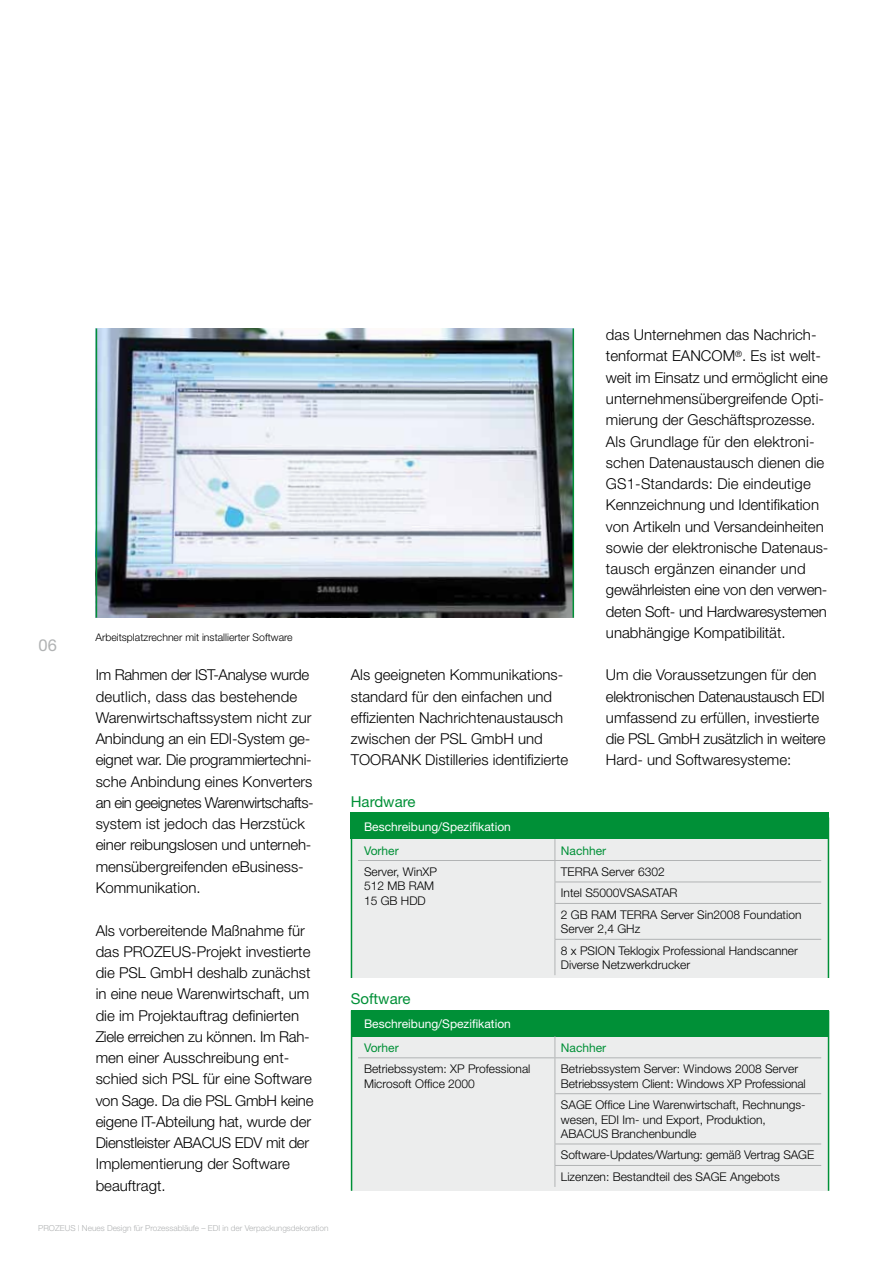
<style>
.page{position:relative;width:893px;height:1263px;background:#fff}
.page>*{position:absolute;margin:0;border:0;box-sizing:border-box;transform-origin:0 0}
.t1{font:16.5px "Helvetica Neue";color:#b1b3b4}
.t2{font:300 15px/21.3px "Helvetica Neue";color:#000}
.t3{font:15px "Helvetica Neue";color:#009037}
.t4{font:300 12px/14.4px "Helvetica Neue";color:#000}
.t5{font:12px "Helvetica Neue";color:#fff}
.t6{font:12px "Helvetica Neue";color:#009037}
.t7{font:300 10.5px "Helvetica Neue";color:#000}
.t8{font:300 8.25px "Helvetica Neue";color:#b1b3b4}
</style>
<div class="page">
<img style="left:97px;top:328px;width:476px;height:290px">
<hr style="left:96px;top:328px;width:1px;height:290px;background:#009037">
<hr style="left:573px;top:328px;width:1px;height:290px;background:#009037">
<div style="left:351px;top:813px;width:478px;height:165px;background:#eceded"></div>
<hr style="left:351px;top:816px;width:1px;height:162px;background:#009037">
<hr style="left:828px;top:817px;width:1px;height:161px;background:#009037">
<div style="left:351px;top:813px;width:478px;height:26px;background:#009037"></div>
<div style="left:351px;top:1011px;width:478px;height:180px;background:#eceded"></div>
<hr style="left:351px;top:1010px;width:1px;height:181px;background:#009037">
<hr style="left:828px;top:1011px;width:1px;height:180px;background:#009037">
<div style="left:351px;top:1010px;width:478px;height:26px;background:#009037"></div>
<svg style="left:555px;top:1036px;width:1px;height:21px"></svg>
<hr style="left:358px;top:1057px;width:197px;height:1px;background:#b1b3b4">
<hr style="left:555px;top:1057px;width:266px;height:1px;background:#b1b3b4">
<hr style="left:555px;top:1058px;width:1px;height:35px;background:#b1b3b4">
<hr style="left:555px;top:1093px;width:266px;height:1px;background:#b1b3b4">
<hr style="left:555px;top:1094px;width:1px;height:49px;background:#b1b3b4">
<hr style="left:555px;top:1143px;width:266px;height:1px;background:#b1b3b4">
<hr style="left:555px;top:1165px;width:266px;height:1px;background:#b1b3b4">
<svg style="left:555px;top:1144px;width:1px;height:43px"></svg>
<hr style="left:358px;top:860px;width:197px;height:1px;background:#b1b3b4">
<hr style="left:555px;top:860px;width:266px;height:1px;background:#b1b3b4">
<hr style="left:555px;top:881px;width:266px;height:1px;background:#b1b3b4">
<svg style="left:555px;top:839px;width:1px;height:64px"></svg>
<hr style="left:555px;top:903px;width:266px;height:1px;background:#b1b3b4">
<hr style="left:555px;top:904px;width:1px;height:35px;background:#b1b3b4">
<hr style="left:555px;top:939px;width:266px;height:1px;background:#b1b3b4">
<hr style="left:555px;top:940px;width:1px;height:35px;background:#b1b3b4">
<p class="t1" style="left:39px;top:635px;width:20px">06</p>
<p class="t7" style="left:95px;top:631px;width:199px">Arbeitsplatzrechner mit installierter Software</p>
<p class="t2" style="left:96px;top:664px;width:220px">Im Rahmen der IST-Analyse wurde deutlich, dass das bestehende<br>Warenwirtschaftssystem nicht zur<br>Anbindung an ein EDI-System ge&shy;eignet war. Die programmiertechni&shy;sche Anbindung eines Konverters an ein geeignetes Warenwirtschafts&shy;system ist jedoch das Herzstück einer reibungslosen und unterneh&shy;mensübergreifenden eBusiness-<br>Kommunikation.</p>
<p class="t2" style="left:96px;top:919px;width:219px">Als vorbereitende Maßnahme für das PROZEUS-Projekt investierte die PSL GmbH deshalb zunächst in eine neue Warenwirtschaft, um die im Projektauftrag definierten<br>Ziele erreichen zu können. Im Rah&shy;men einer Ausschreibung ent&shy;schied sich PSL für eine Software von Sage. Da die PSL GmbH keine eigene IT-Abteilung hat, wurde der<br>Dienstleister ABACUS EDV mit der<br>Implementierung der Software beauftragt.</p>
<p class="t8" style="left:38px;top:1223px;width:292px">PROZEUS | Neues Design für Prozessabläufe – EDI in der Verpackungsdekoration</p>
<p class="t2" style="left:351px;top:664px;width:219px">Als geeigneten Kommunikations&shy;standard für den einfachen und effizienten Nachrichtenaustausch zwischen der PSL GmbH und<br>TOORANK Distilleries identifizierte</p>
<p class="t3" style="left:351px;top:792px;width:66px">Hardware</p>
<p class="t2" style="left:606px;top:324px;width:224px">das Unternehmen das Nachrich&shy;tenformat EANCOM<sup>®</sup>. Es ist welt&shy;weit im Einsatz und ermöglicht eine unternehmensübergreifende Opti&shy;mierung der Geschäftsprozesse.<br>Als Grundlage für den elektroni&shy;schen Datenaustausch dienen die GS1-Standards: Die eindeutige Kennzeichnung und Identifikation von Artikeln und Versandeinheiten sowie der elektronische Datenaus&shy;tausch ergänzen einander und gewährleisten eine von den verwen&shy;deten Soft- und Hardwaresystemen unabhängige Kompatibilität.</p>
<p class="t2" style="left:606px;top:664px;width:221px">Um die Voraussetzungen für den elektronischen Datenaustausch EDI umfassend zu erfüllen, investierte die PSL GmbH zusätzlich in weitere Hard- und Softwaresysteme:</p>
<p class="t5" style="left:364px;top:819px;width:148px">Beschreibung/Spezifikation</p>
<p class="t6" style="left:364px;top:843px;width:36px">Vorher</p>
<p class="t6" style="left:561px;top:843px;width:47px">Nachher</p>
<p class="t4" style="left:364px;top:864px;width:74px">Server, WinXP<br>512 MB RAM<br>15 GB HDD</p>
<p class="t4" style="left:561px;top:861px;width:242px;line-height:21.5px">TERRA Server 6302<br>Intel S5000VSASATAR<br>2 GB RAM TERRA Server Sin2008 Foundation</p>
<p class="t4" style="left:561px;top:918px;width:238px;line-height:21.5px">Server 2,4 GHz<br>8 x PSION Teklogix Professional Handscanner</p>
<p class="t4" style="left:561px;top:957px;width:131px">Diverse Netzwerkdrucker</p>
<p class="t3" style="left:351px;top:990px;width:61px">Software</p>
<p class="t5" style="left:364px;top:1016px;width:148px">Beschreibung/Spezifikation</p>
<p class="t6" style="left:364px;top:1040px;width:36px">Vorher</p>
<p class="t6" style="left:561px;top:1040px;width:47px">Nachher</p>
<p class="t4" style="left:364px;top:1061px;width:168px">Betriebssystem: XP Professional<br>Microsoft Office 2000</p>
<p class="t4" style="left:561px;top:1061px;width:246px">Betriebssystem Server: Windows 2008 Server<br>Betriebssystem Client: Windows XP Professional</p>
<p class="t4" style="left:561px;top:1097px;width:246px">SAGE Office Line Warenwirtschaft, Rechnungs&shy;wesen, EDI Im- und Export, Produktion,<br>ABACUS Branchenbundle</p>
<p class="t4" style="left:561px;top:1144px;width:255px;line-height:21.5px">Software-Updates/Wartung: gemäß Vertrag SAGE<br>Lizenzen: Bestandteil des SAGE Angebots</p>
</div>
